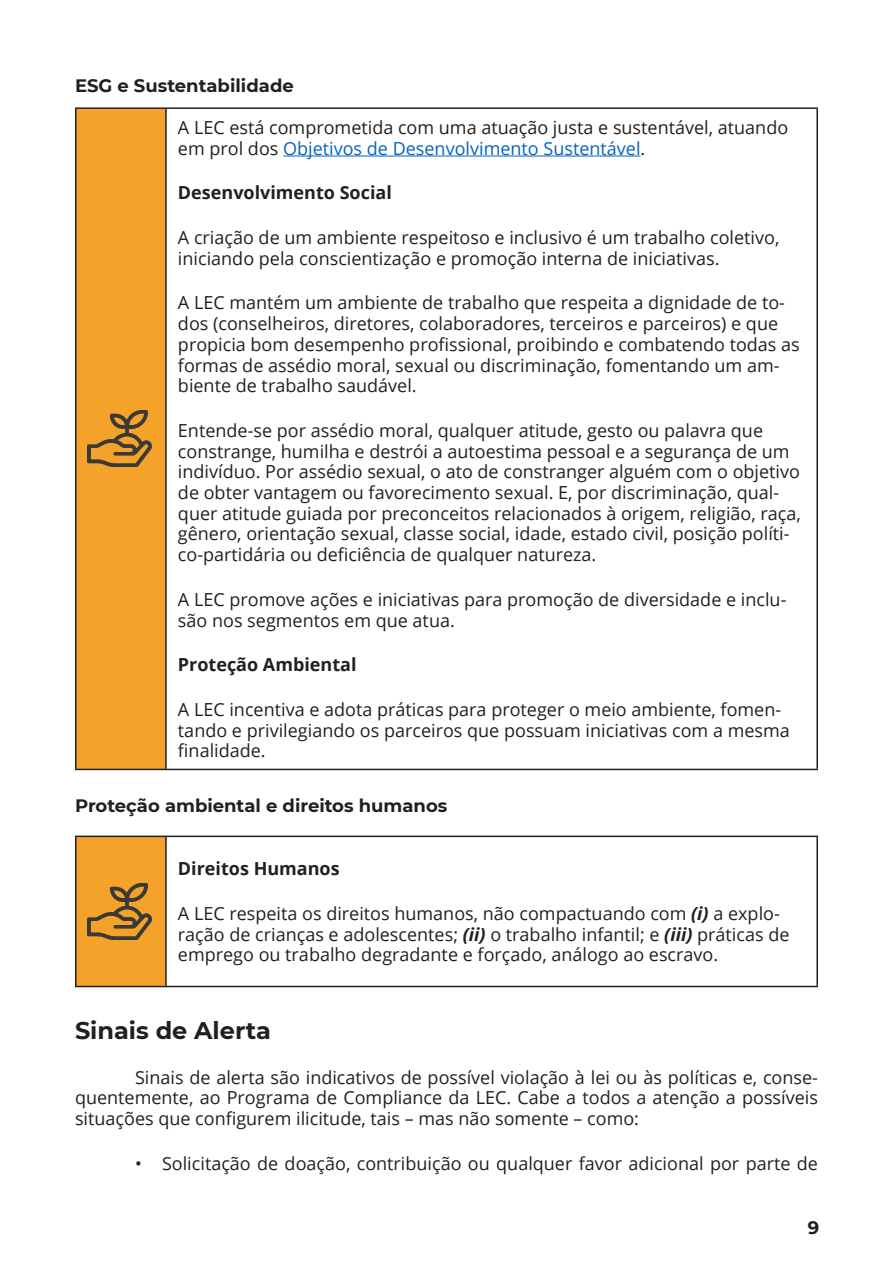
<style>
.page{position:relative;width:893px;height:1263px;background:#fff}
.page>*{position:absolute;margin:0;border:0;box-sizing:border-box;transform-origin:0 0}
.t1{font:700 24px "Montserrat";color:#231f20}
.t2{font:18px/20.7px "Open Sans";color:#231f20}
.t3{font:700 18px "Montserrat";color:#231f20}
.t4{font:700 18px "Open Sans";color:#231f20}
.s1{color:#0563c1}
.s2{font-weight:700;font-style:italic}
</style>
<div class="page">
<div style="left:76px;top:108px;width:90px;height:661px;background:#f4a22a"></div>
<hr style="left:75px;top:107px;width:91px;height:2px;background:#231f20">
<hr style="left:75px;top:109px;width:1px;height:660px;background:#231f20">
<hr style="left:166px;top:107px;width:652px;height:2px;background:#231f20">
<hr style="left:165px;top:109px;width:2px;height:660px;background:#231f20">
<hr style="left:816px;top:109px;width:2px;height:660px;background:#231f20">
<hr style="left:75px;top:769px;width:91px;height:1px;background:#231f20">
<hr style="left:166px;top:769px;width:652px;height:1px;background:#231f20">
<img style="left:88px;top:410px;width:63px;height:57px">
<hr style="left:283px;top:156px;width:357px;height:1px;background:#0563c1">
<div style="left:76px;top:836px;width:90px;height:150px;background:#f4a22a"></div>
<hr style="left:75px;top:835px;width:91px;height:2px;background:#231f20">
<hr style="left:75px;top:837px;width:1px;height:149px;background:#231f20">
<hr style="left:166px;top:835px;width:652px;height:2px;background:#231f20">
<hr style="left:165px;top:837px;width:2px;height:149px;background:#231f20">
<hr style="left:816px;top:837px;width:2px;height:149px;background:#231f20">
<hr style="left:75px;top:986px;width:91px;height:1px;background:#231f20">
<hr style="left:166px;top:986px;width:652px;height:1px;background:#231f20">
<img style="left:88px;top:883px;width:63px;height:57px">
<p class="t3" style="left:75px;top:73px;width:220px">ESG e Sustentabilidade</p>
<p class="t2" style="left:178px;top:117px;width:612px">A LEC está comprometida com uma atuação justa e sustentável, atuando em prol dos <span class="s1">Objetivos de Desenvolvimento Sustentável</span>.</p>
<p class="t4" style="left:178px;top:180px;width:215px">Desenvolvimento Social</p>
<p class="t2" style="left:178px;top:227px;width:603px">A criação de um ambiente respeitoso e inclusivo é um trabalho coletivo, iniciando pela conscientização e promoção interna de iniciativas.</p>
<p class="t2" style="left:178px;top:292px;width:623px">A LEC mantém um ambiente de trabalho que respeita a dignidade de to&shy;dos (conselheiros, diretores, colaboradores, terceiros e parceiros) e que propicia bom desempenho profissional, proibindo e combatendo todas as formas de assédio moral, sexual ou discriminação, fomentando um am&shy;biente de trabalho saudável.</p>
<p class="t2" style="left:178px;top:420px;width:624px">Entende-se por assédio moral, qualquer atitude, gesto ou palavra que constrange, humilha e destrói a autoestima pessoal e a segurança de um indivíduo. Por assédio sexual, o ato de constranger alguém com o objetivo de obter vantagem ou favorecimento sexual. E, por discriminação, qual&shy;quer atitude guiada por preconceitos relacionados à origem, religião, raça, gênero, orientação sexual, classe social, idade, estado civil, posição políti&shy;co-partidária ou deficiência de qualquer natureza.</p>
<p class="t2" style="left:178px;top:588px;width:610px">A LEC promove ações e iniciativas para promoção de diversidade e inclu&shy;são nos segmentos em que atua.</p>
<p class="t4" style="left:178px;top:652px;width:180px">Proteção Ambiental</p>
<p class="t2" style="left:178px;top:699px;width:613px">A LEC incentiva e adota práticas para proteger o meio ambiente, fomen&shy;tando e privilegiando os parceiros que possuam iniciativas com a mesma finalidade.</p>
<p class="t3" style="left:75px;top:792px;width:374px">Proteção ambiental e direitos humanos</p>
<p class="t4" style="left:178px;top:856px;width:163px">Direitos Humanos</p>
<p class="t2" style="left:178px;top:903px;width:613px">A LEC respeita os direitos humanos, não compactuando com <span class="s2">(i)</span> a explo&shy;ração de crianças e adolescentes; <span class="s2">(ii)</span> o trabalho infantil; e <span class="s2">(iii)</span> práticas de emprego ou trabalho degradante e forçado, análogo ao escravo.</p>
<h1 class="t1" style="left:75px;top:1013px;width:197px">Sinais de Alerta</h1>
<p class="t2" style="left:75px;top:1066px;width:744px;text-align:justify;text-indent:60px">Sinais de alerta são indicativos de possível violação à lei ou às políticas e, conse&shy;quentemente, ao Programa de Compliance da LEC. Cabe a todos a atenção a possíveis situações que configurem ilicitude, tais – mas não somente – como:</p>
<p class="t2" style="left:135px;top:1152px;width:684px">• Solicitação de doação, contribuição ou qualquer favor adicional por parte de</p>
<p class="t3" style="left:808px;top:1214px;width:13px">9</p>
</div>
